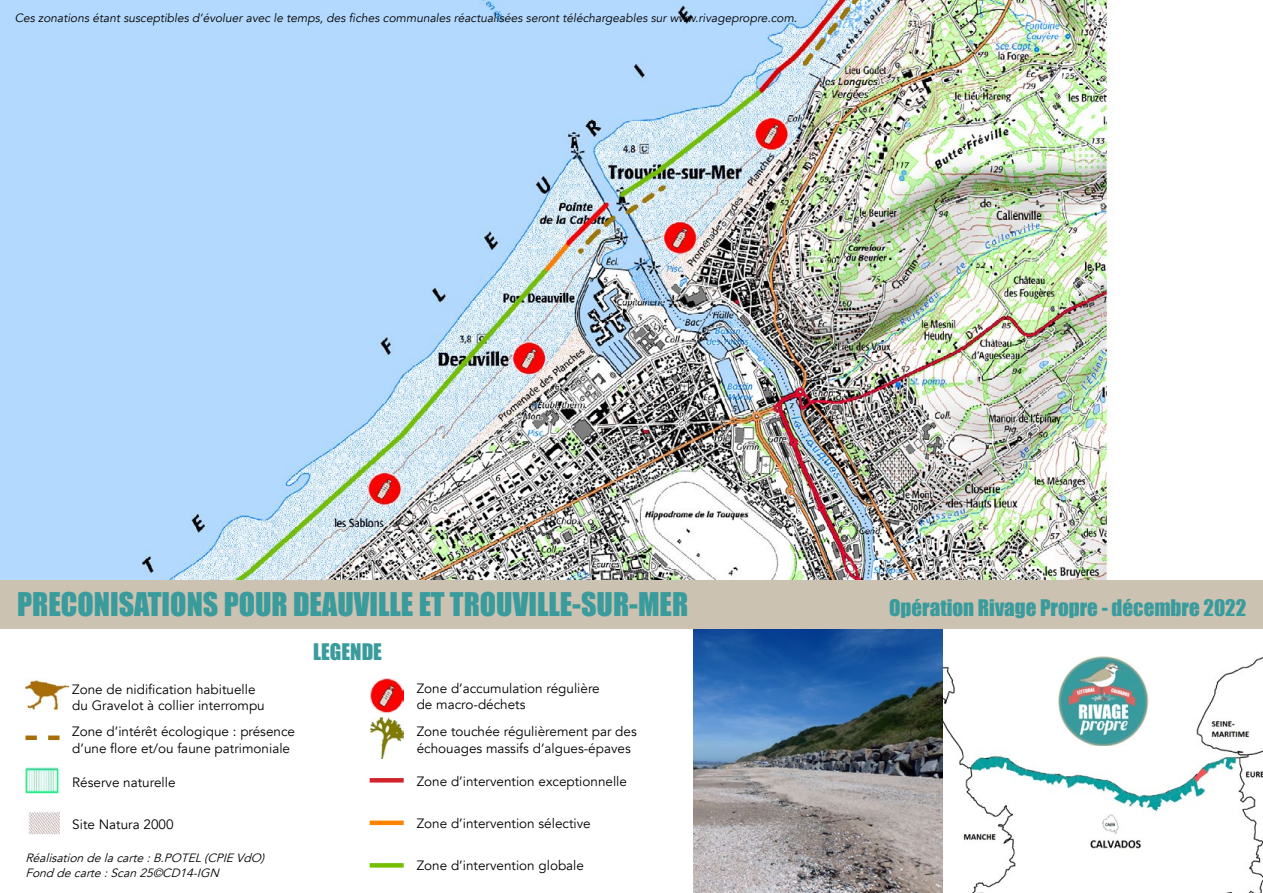
<style>
.page{position:relative;width:1263px;height:893px;background:#fff}
.page>*{position:absolute;margin:0;border:0;box-sizing:border-box;transform-origin:0 0}
.t1{font:30px "Impact";color:#3a9b9c}
.t2{font:21px "Impact";color:#3a9b9c}
.t3{font:13.5px/16.2px "Avenir";color:#000}
.t4{font:italic 12px "Avenir";color:#000}
.t5{font:italic 12px/14.4px "Avenir";color:#000}
</style>
<div class="page">
<img style="left:0;top:0;width:1263px;height:581px">
<img style="left:943px;top:657px;width:320px;height:236px">
<img style="left:694px;top:629px;width:249px;height:264px">
<div style="left:0;top:581px;width:1263px;height:48px;background:#ccc2b2"></div>
<img style="left:1056px;top:656px;width:93px;height:90px">
<svg style="left:26px;top:735px;width:34px;height:5px"></svg>
<img style="left:26px;top:679px;width:42px;height:32px">
<img style="left:26px;top:767px;width:34px;height:27px">
<img style="left:28px;top:812px;width:32px;height:23px">
<img style="left:370px;top:717px;width:34px;height:41px">
<img style="left:370px;top:678px;width:34px;height:34px">
<hr style="left:370px;top:778px;width:34px;height:4px;background:#d2232a">
<hr style="left:370px;top:821px;width:34px;height:4px;background:#ff8201">
<div style="left:370px;top:863px;width:34px;height:5px;background:#73c000"></div>
<p class="t4" style="left:15px;top:10px;width:784px">Ces zonations étant susceptibles d’évoluer avec le temps, des fiches communales réactualisées seront téléchargeables sur www.rivagepropre.com.</p>
<h1 class="t1" style="left:17px;top:581px;width:672px">PRECONISATIONS POUR DEAUVILLE ET TROUVILLE-SUR-MER</h1>
<h2 class="t2" style="left:889px;top:591px;width:359px">Opération Rivage Propre - décembre 2022</h2>
<h2 class="t2" style="left:313px;top:635px;width:70px">LEGENDE</h2>
<p class="t3" style="left:72px;top:681px;width:194px">Zone de nidification habituelle du Gravelot à collier interrompu</p>
<p class="t3" style="left:72px;top:724px;width:224px">Zone d’intérêt écologique : présence d’une flore et/ou faune patrimoniale</p>
<p class="t3" style="left:72px;top:774px;width:105px">Réserve naturelle</p>
<p class="t3" style="left:72px;top:817px;width:103px">Site Natura 2000</p>
<p class="t3" style="left:417px;top:680px;width:185px">Zone d’accumulation régulière de macro-déchets</p>
<p class="t3" style="left:417px;top:724px;width:222px">Zone touchée régulièrement par des échouages massifs d’algues-épaves</p>
<p class="t3" style="left:417px;top:773px;width:212px">Zone d’intervention exceptionnelle</p>
<p class="t3" style="left:417px;top:815px;width:176px">Zone d’intervention sélective</p>
<p class="t3" style="left:417px;top:857px;width:169px">Zone d’intervention globale</p>
<p class="t5" style="left:26px;top:851px;width:244px">Réalisationdelacarte:B.POTEL(CPIEVdO)<br>Fonddecarte:Scan25©CD14-IGN</p>
</div>
